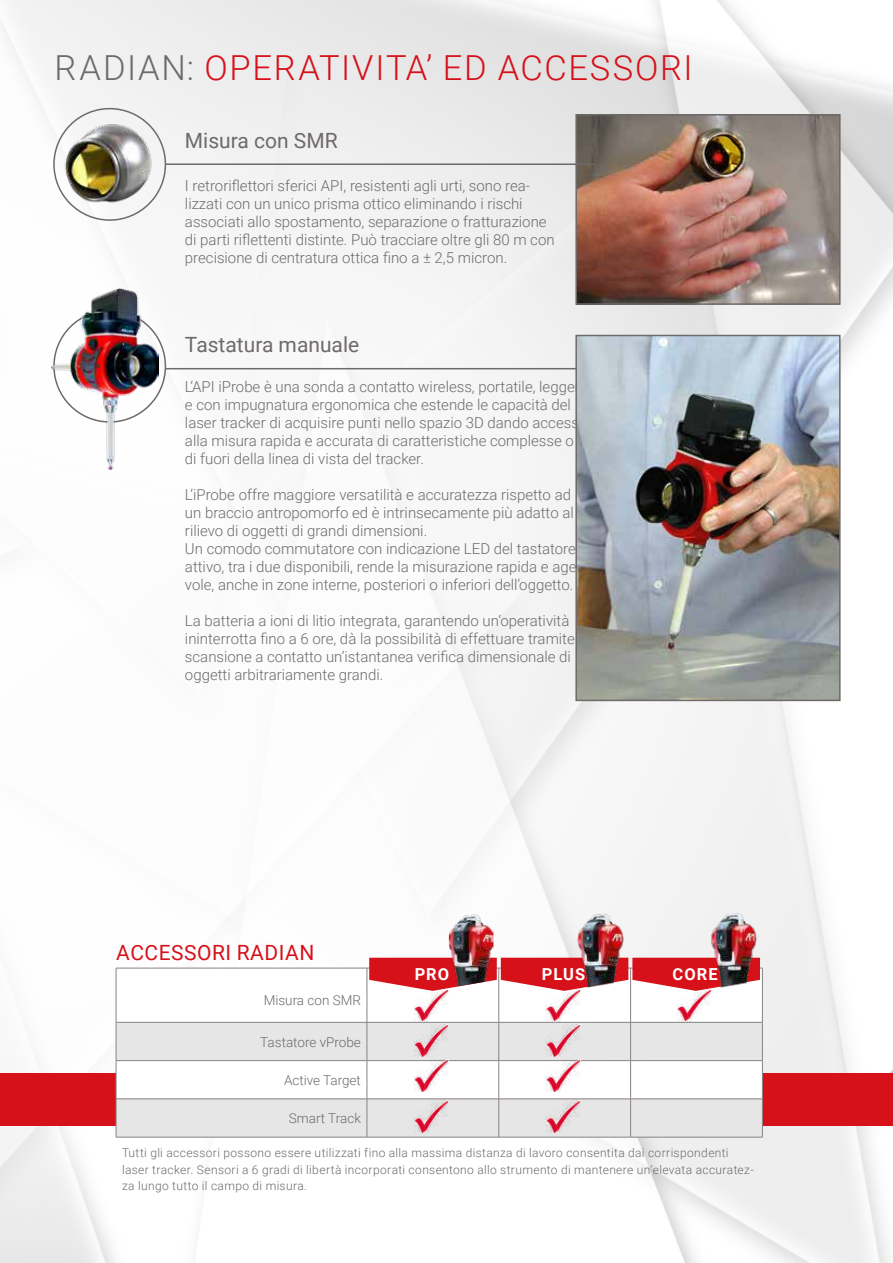
<style>
.page{position:relative;width:893px;height:1263px;background:#fff}
.page>*{position:absolute;margin:0;border:0;box-sizing:border-box;transform-origin:0 0}
.t1{font:300 34.5px "Roboto";letter-spacing:.05em;color:#d6111a}
.t2{font:21px "Roboto";color:#6e6a69}
.t3{font:21px "Roboto";letter-spacing:.025em;color:#d6111a}
.t4{font:700 16.5px "Roboto";letter-spacing:.055em;color:#fff}
.t5{font:300 15px/18px "Roboto";color:#6e6a69}
.t6{font:300 13.5px "Roboto";color:#6e6a69}
.t7{font:300 12px/16.5px "Roboto";letter-spacing:.03em;color:#6e6a69}
.s1{color:#6e6a69}
</style>
<div class="page">
<img style="left:0;top:0;width:893px;height:1263px">
<div style="left:0;top:1074px;width:893px;height:52px;background:#d6111a"></div>
<img style="left:578px;top:117px;width:260px;height:185px">
<div style="left:575px;top:114px;width:266px;height:191px;border:2px solid #6e6a69"></div>
<svg style="left:117px;top:969px;width:645px;height:129px"></svg>
<div style="left:117px;top:1023px;width:645px;height:37px;background:#e6e6e7"></div>
<div style="left:117px;top:1099px;width:645px;height:38px;background:#e6e6e7"></div>
<hr style="left:116px;top:968px;width:251px;height:1px;background:#878483">
<hr style="left:116px;top:968px;width:1px;height:54px;background:#878483">
<hr style="left:367px;top:968px;width:132px;height:1px;background:#878483">
<hr style="left:367px;top:968px;width:1px;height:54px;background:#878483">
<hr style="left:498px;top:968px;width:1px;height:54px;background:#878483">
<hr style="left:631px;top:968px;width:132px;height:1px;background:#878483">
<hr style="left:630px;top:968px;width:1px;height:54px;background:#878483">
<hr style="left:762px;top:968px;width:1px;height:54px;background:#878483">
<hr style="left:116px;top:1022px;width:251px;height:1px;background:#878483">
<hr style="left:116px;top:1022px;width:1px;height:38px;background:#878483">
<hr style="left:367px;top:1022px;width:132px;height:1px;background:#878483">
<hr style="left:367px;top:1022px;width:1px;height:38px;background:#878483">
<hr style="left:499px;top:1022px;width:132px;height:1px;background:#878483">
<hr style="left:498px;top:1022px;width:1px;height:38px;background:#878483">
<hr style="left:631px;top:1022px;width:132px;height:1px;background:#878483">
<hr style="left:630px;top:1022px;width:1px;height:38px;background:#878483">
<hr style="left:762px;top:1022px;width:1px;height:38px;background:#878483">
<hr style="left:367px;top:1061px;width:1px;height:38px;background:#878483">
<hr style="left:498px;top:1061px;width:1px;height:38px;background:#878483">
<hr style="left:630px;top:1061px;width:1px;height:38px;background:#878483">
<hr style="left:367px;top:1099px;width:1px;height:38px;background:#878483">
<hr style="left:498px;top:1099px;width:1px;height:38px;background:#878483">
<hr style="left:630px;top:1099px;width:1px;height:38px;background:#878483">
<hr style="left:116px;top:1060px;width:251px;height:1px;background:#878483">
<hr style="left:116px;top:1061px;width:1px;height:38px;background:#878483">
<hr style="left:367px;top:1060px;width:132px;height:1px;background:#878483">
<hr style="left:499px;top:1060px;width:132px;height:1px;background:#878483">
<hr style="left:631px;top:1060px;width:132px;height:1px;background:#878483">
<hr style="left:762px;top:1061px;width:1px;height:38px;background:#878483">
<hr style="left:116px;top:1098px;width:251px;height:1px;background:#878483">
<hr style="left:116px;top:1099px;width:1px;height:38px;background:#878483">
<hr style="left:367px;top:1098px;width:132px;height:1px;background:#878483">
<hr style="left:499px;top:1098px;width:132px;height:1px;background:#878483">
<hr style="left:631px;top:1098px;width:132px;height:1px;background:#878483">
<hr style="left:762px;top:1099px;width:1px;height:38px;background:#878483">
<hr style="left:116px;top:1137px;width:251px;height:1px;background:#878483">
<hr style="left:367px;top:1137px;width:132px;height:1px;background:#878483">
<hr style="left:499px;top:1137px;width:132px;height:1px;background:#878483">
<hr style="left:631px;top:1137px;width:132px;height:1px;background:#878483">
<img style="left:449px;top:911px;width:44px;height:47px">
<img style="left:708px;top:913px;width:50px;height:45px">
<svg style="left:369px;top:958px;width:391px;height:33px"></svg>
<img style="left:578px;top:911px;width:46px;height:77px">
<img style="left:414px;top:989px;width:34px;height:32px">
<img style="left:55px;top:108px;width:111px;height:112px">
<hr style="left:166px;top:368px;width:429px;height:1px;background:#6e6a69">
<hr style="left:166px;top:163px;width:429px;height:2px;background:#6e6a69">
<img style="left:578px;top:338px;width:260px;height:360px">
<div style="left:575px;top:335px;width:266px;height:366px;border:2px solid #6e6a69"></div>
<div style="left:53px;top:108px;width:113px;height:113px;border:2px solid #6e6a69;border-radius:50%"></div>
<img style="left:52px;top:288px;width:107px;height:181px">
<img style="left:546px;top:989px;width:34px;height:32px">
<img style="left:677px;top:989px;width:35px;height:32px">
<img style="left:414px;top:1024px;width:34px;height:32px">
<img style="left:546px;top:1024px;width:34px;height:32px">
<img style="left:414px;top:1059px;width:34px;height:32px">
<img style="left:546px;top:1059px;width:34px;height:32px">
<img style="left:414px;top:1101px;width:34px;height:32px">
<img style="left:546px;top:1101px;width:34px;height:32px">
<h1 class="t1" style="left:55px;top:43px;width:639px"><span class="s1">RADIAN:</span> OPERATIVITA’ ED ACCESSORI</h1>
<h2 class="t2" style="left:185px;top:126px;width:154px">Misura con SMR</h2>
<p class="t5" style="left:185px;top:176px;width:371px">I retroriflettori sferici API, resistenti agli urti, sono rea&shy;lizzati con un unico prisma ottico eliminando i rischi associati allo spostamento, separazione o fratturazione di parti riflettenti distinte. Può tracciare oltre gli 80 m con precisione di centratura ottica fino a ± 2,5 micron.</p>
<h2 class="t2" style="left:185px;top:329px;width:176px">Tastatura manuale</h2>
<p class="t5" style="left:185px;top:377px;width:405px">L‘API iProbe è una sonda a contatto wireless, portatile, leggera e con impugnatura ergonomica che estende le capacità del laser tracker di acquisire punti nello spazio 3D dando accesso alla misura rapida e accurata di caratteristiche complesse o al di fuori della linea di vista del tracker.</p>
<p class="t5" style="left:185px;top:485px;width:397px">L‘iProbe offre maggiore versatilità e accuratezza rispetto ad un braccio antropomorfo ed è intrinsecamente più adatto al rilievo di oggetti di grandi dimensioni.<br>Un comodo commutatore con indicazione LED del tastatore attivo, tra i due disponibili, rende la misurazione rapida e age&shy;vole, anche in zone interne, posteriori o inferiori dell’oggetto.</p>
<p class="t5" style="left:185px;top:611px;width:391px">La batteria a ioni di litio integrata, garantendo un‘operatività ininterrotta fino a 6 ore, dà la possibilità di effettuare tramite scansione a contatto un’istantanea verifica dimensionale di oggetti arbitrariamente grandi.</p>
<h2 class="t3" style="left:116px;top:938px;width:200px">ACCESSORI RADIAN</h2>
<p class="t4" style="left:415px;top:963px;width:36px">PRO</p>
<p class="t4" style="left:542px;top:963px;width:45px">PLUS</p>
<p class="t4" style="left:673px;top:963px;width:47px">CORE</p>
<p class="t6" style="left:264px;top:991px;width:99px">Misura con SMR</p>
<p class="t6" style="left:260px;top:1032px;width:102px">Tastatore vProbe</p>
<p class="t6" style="left:284px;top:1070px;width:78px">Active Target</p>
<p class="t6" style="left:289px;top:1109px;width:74px">Smart Track</p>
<p class="t7" style="left:122px;top:1144px;width:633px">Tutti gli accessori possono essere utilizzati fino alla massima distanza di lavoro consentita dai corrispondenti laser tracker. Sensori a 6 gradi di libertà incorporati consentono allo strumento di mantenere un’elevata accuratez&shy;za lungo tutto il campo di misura.</p>
</div>
